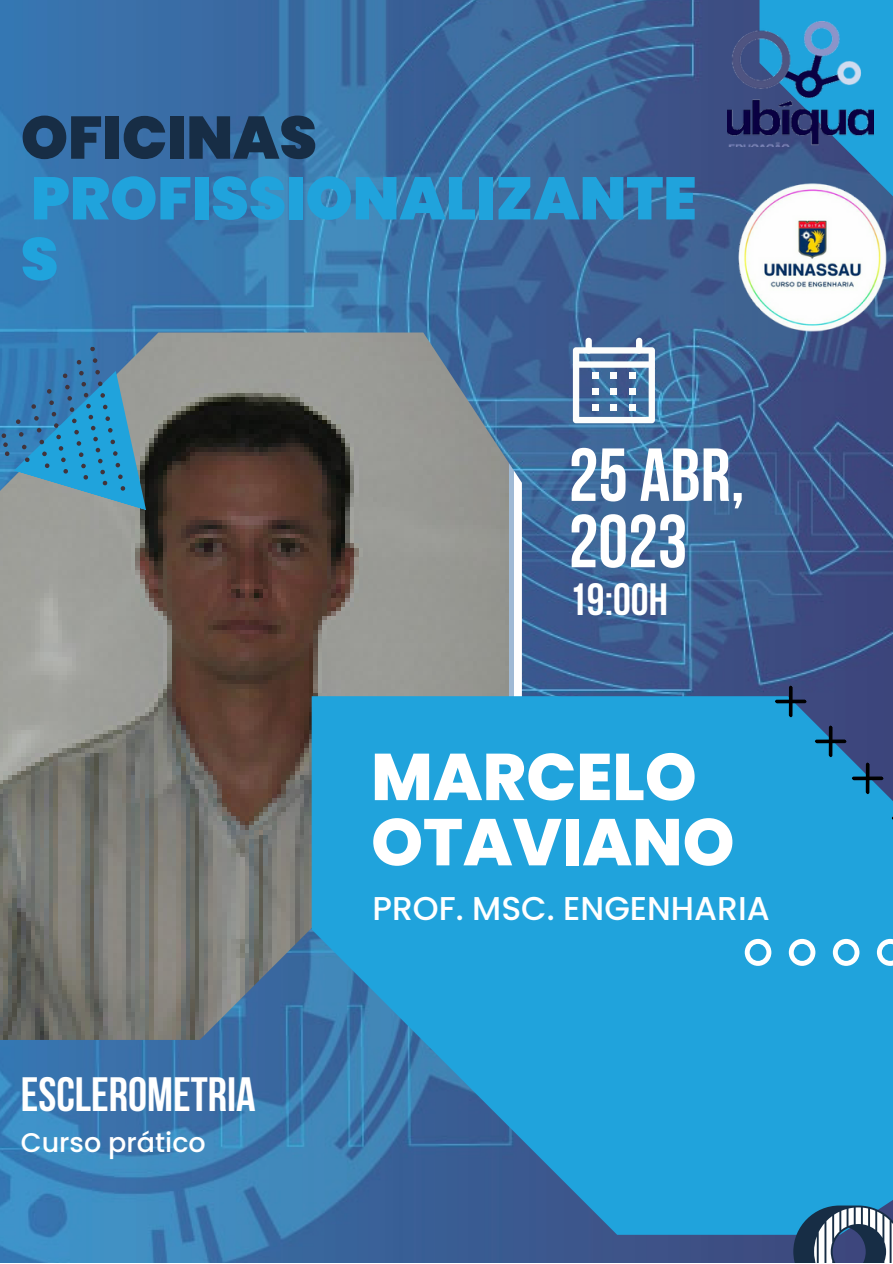
<style>
.page{position:relative;width:893px;height:1264px;background:#fff}
.page>*{position:absolute;margin:0;border:0;box-sizing:border-box;transform-origin:0 0}
.t1{font:700 75px/66.3px "Bebas Neue";color:#fff}
.t2{font:800 66px/65.2px "Poppins";color:#fff}
.t3{font:900 60px/60.8px "Poppins";color:#20a3dc}
.t4{font:900 60px "Poppins";color:#172d45}
.t5{font:700 48px "Bebas Neue";color:#fff}
.t6{font:700 45px "Bebas Neue";color:#fff}
.t7{font:500 33px "Poppins";color:#fff}
.t8{font:500 27px "Poppins";color:#fff}
</style>
<div class="page">
<img style="left:0;top:0;width:892px;height:1262px">
<img style="left:0;top:332px;width:522px;height:707px">
<svg style="left:312px;top:696px;width:580px;height:538px;background:#2499d1"></svg>
<svg style="left:759px;top:0;width:133px;height:176px;background:#298ac1"></svg>
<svg style="left:1px;top:346px;width:181px;height:164px;background:#4a83a3"></svg>
<svg style="left:744px;top:938px;width:148px;height:27px"></svg>
<svg style="left:774px;top:684px;width:33px;height:34px"></svg>
<svg style="left:814px;top:724px;width:70px;height:71px;background:#296da0"></svg>
<svg style="left:890px;top:801px;width:2px;height:34px"></svg>
<svg style="left:793px;top:1205px;width:99px;height:57px"></svg>
<img style="left:729px;top:176px;width:163px;height:161px">
<svg style="left:573px;top:338px;width:82px;height:85px"></svg>
<img style="left:727px;top:22px;width:146px;height:125px">
<h3 class="t4" style="left:21px;top:96px;width:297px">OFICINAS</h3>
<h3 class="t3" style="left:21px;top:168px;width:677px">PROFISSIONALIZANTE<br>S</h3>
<h1 class="t1" style="left:568px;top:449px;width:177px">25 ABR,<br>2023</h1>
<h3 class="t6" style="left:569px;top:581px;width:100px">19:00H</h3>
<h3 class="t5" style="left:21px;top:1074px;width:236px">ESCLEROMETRIA</h3>
<p class="t8" style="left:21px;top:1123px;width:186px">Curso prático</p>
<h2 class="t2" style="left:371px;top:744px;width:365px">MARCELO<br>OTAVIANO</h2>
<p class="t7" style="left:372px;top:884px;width:399px">PROF. MSC. ENGENHARIA</p>
</div>
